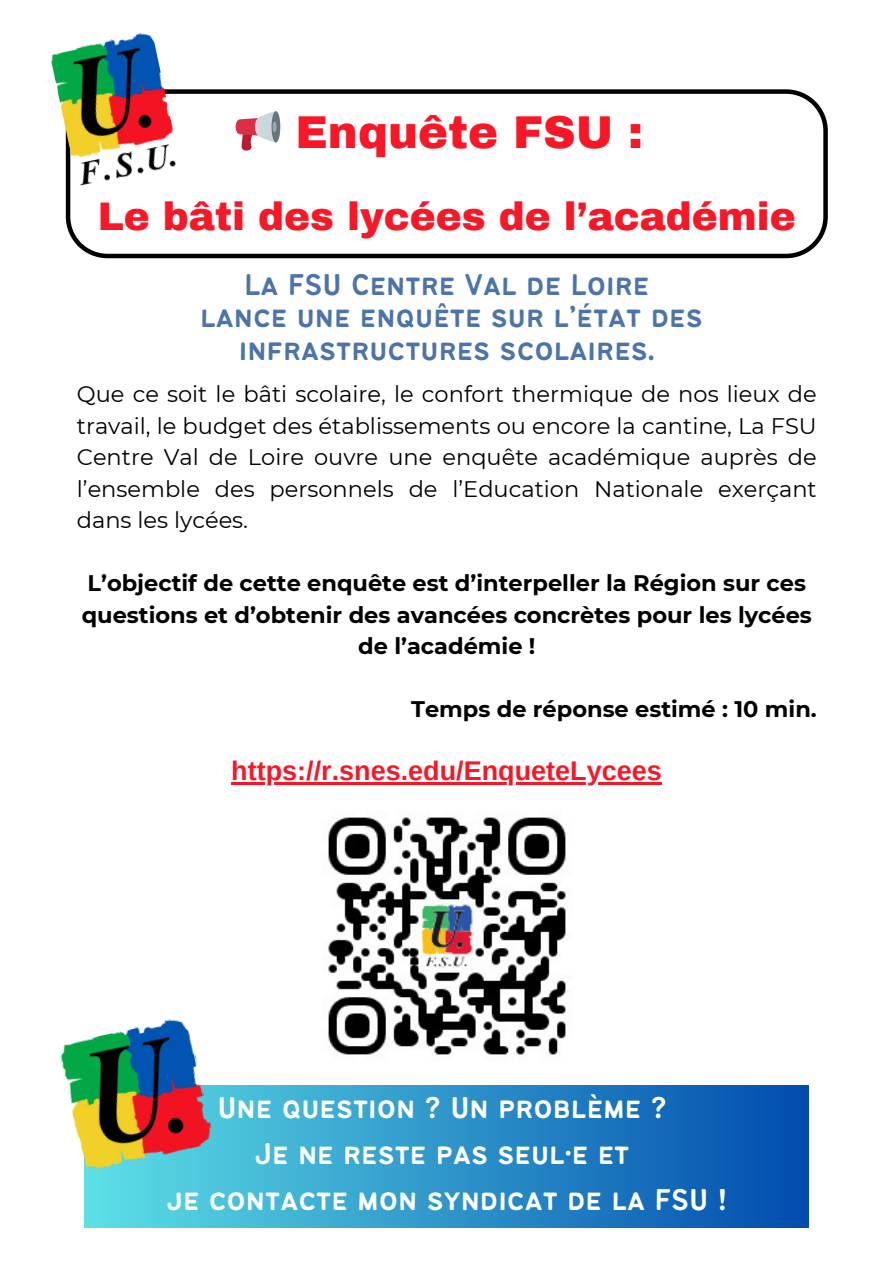
<style>
.page{position:relative;width:894px;height:1264px;background:#fff}
.page>*{position:absolute;margin:0;border:0;box-sizing:border-box;transform-origin:0 0}
.t1{font:900 45px "Archivo";color:#f71727}
.t2{font:900 39px "Archivo";color:#f71727}
.t3{font:33px/32.7px "Bantayog";color:#4c74aa;text-align:center}
.t4{font:33px/46.2px "Bantayog";color:#fff;text-align:center}
.t5{font:700 27px "Arimo";color:#f71727}
.t6{font:22.5px/31.5px "Montserrat";color:#000;text-align:justify}
.t7{font:700 22.5px/31.5px "Montserrat";color:#000;text-align:center}
</style>
<div class="page">
<svg style="left:66px;top:89px;width:761px;height:169px"></svg>
<img style="left:328px;top:815px;width:238px;height:240px">
<div style="left:85px;top:1085px;width:723px;height:142px;background:linear-gradient(to right,#5de0e6,#014bad)"></div>
<img style="left:51px;top:33px;width:130px;height:156px">
<hr style="left:231px;top:782px;width:431px;height:2px;background:#f71727">
<img style="left:60px;top:1019px;width:155px;height:155px">
<svg style="left:235px;top:111px;width:45px;height:40px"></svg>
<p class="t1" style="left:295px;top:108px;width:349px">Enquête FSU :</p>
<p class="t2" style="left:98px;top:196px;width:699px">Le bâti des lycées de l’académie</p>
<h3 class="t3" style="left:200px;top:270px;width:504px">La FSU Centre Val de Loire<br>lance une enquête sur l’état des infrastructures scolaires.</h3>
<h2 class="t6" style="left:77px;top:378px;width:741px">Que ce soit le bâti scolaire, le confort thermique de nos lieux de travail, le budget des établissements ou encore la cantine, La FSU Centre Val de Loire ouvre une enquête académique auprès de l’ensemble des personnels de l’Education Nationale exerçant dans les lycées.</h2>
<p class="t7" style="left:82px;top:567px;width:731px">L’objectif de cette enquête est d’interpeller la Région sur ces questions et d’obtenir des avancées concrètes pour les lycées de l’académie !</p>
<h4 class="t7" style="left:411px;top:693px;width:407px">Temps de réponse estimé : 10 min.</h4>
<h4 class="t5" style="left:231px;top:755px;width:432px">https://r.snes.edu/EnqueteLycees</h4>
<h1 class="t4" style="left:166px;top:1086px;width:562px">Une question ? Un problème ?<br>Je ne reste pas seul·e et<br>je contacte mon syndicat de la FSU !</h1>
</div>
